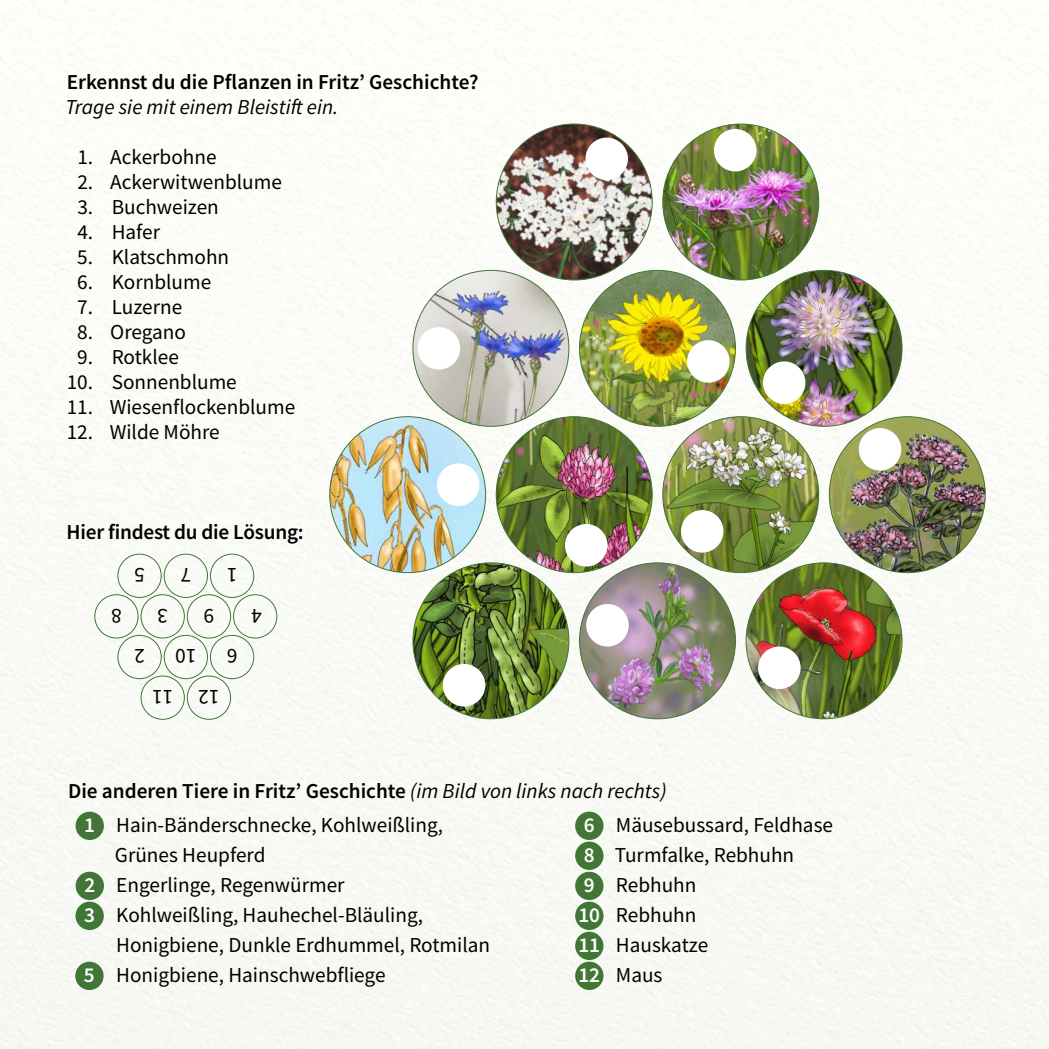
<style>
.page{position:relative;width:1049px;height:1049px;background:#fafbf6}
.page>*{position:absolute;margin:0;border:0;box-sizing:border-box;transform-origin:0 0}
.t1{font:21.25px/30px "Source Sans Pro";color:#000}
.t2{font:600 21.25px "Source Sans Pro";color:#000}
.t3{font:italic 21.25px "Source Sans Pro";color:#000}
.t4{font:600 21.25px "Source Sans Pro";color:#fff}
.s1{font-weight:400;font-style:italic}
</style>
<div class="page">
<div style="left:575px;top:961px;width:28px;height:29px;background:#417637;border-radius:50%"></div>
<div style="left:575px;top:902px;width:28px;height:28px;background:#417637;border-radius:50%"></div>
<div style="left:575px;top:872px;width:28px;height:28px;background:#417637;border-radius:50%"></div>
<div style="left:575px;top:841px;width:28px;height:29px;background:#417637;border-radius:50%"></div>
<div style="left:575px;top:812px;width:28px;height:28px;background:#417637;border-radius:50%"></div>
<div style="left:575px;top:932px;width:28px;height:28px;background:#417637;border-radius:50%"></div>
<div style="left:75px;top:962px;width:29px;height:28px;background:#417637;border-radius:50%"></div>
<div style="left:75px;top:902px;width:29px;height:28px;background:#417637;border-radius:50%"></div>
<div style="left:76px;top:872px;width:28px;height:28px;background:#417637;border-radius:50%"></div>
<div style="left:76px;top:812px;width:28px;height:28px;background:#417637;border-radius:50%"></div>
<img style="left:579px;top:270px;width:156px;height:156px;border-radius:50%">
<div style="left:687px;top:340px;width:42px;height:43px;background:#fff;border-radius:50%"></div>
<img style="left:413px;top:270px;width:156px;height:156px;border-radius:50%">
<div style="left:418px;top:327px;width:42px;height:43px;background:#fff;border-radius:50%"></div>
<img style="left:746px;top:270px;width:156px;height:156px;border-radius:50%">
<div style="left:763px;top:361px;width:42px;height:43px;background:#fff;border-radius:50%"></div>
<img style="left:413px;top:563px;width:156px;height:156px;border-radius:50%">
<div style="left:443px;top:664px;width:42px;height:42px;background:#fff;border-radius:50%"></div>
<img style="left:579px;top:563px;width:156px;height:156px;border-radius:50%">
<div style="left:586px;top:604px;width:43px;height:42px;background:#fff;border-radius:50%"></div>
<img style="left:746px;top:563px;width:156px;height:156px;border-radius:50%">
<div style="left:758px;top:646px;width:43px;height:43px;background:#fff;border-radius:50%"></div>
<img style="left:496px;top:417px;width:156px;height:156px;border-radius:50%">
<div style="left:565px;top:524px;width:42px;height:42px;background:#fff;border-radius:50%"></div>
<img style="left:663px;top:417px;width:156px;height:156px;border-radius:50%">
<div style="left:681px;top:510px;width:42px;height:42px;background:#fff;border-radius:50%"></div>
<img style="left:829px;top:417px;width:156px;height:156px;border-radius:50%">
<div style="left:859px;top:428px;width:42px;height:43px;background:#fff;border-radius:50%"></div>
<img style="left:330px;top:417px;width:156px;height:156px;border-radius:50%">
<div style="left:437px;top:463px;width:42px;height:43px;background:#fff;border-radius:50%"></div>
<img style="left:496px;top:124px;width:156px;height:156px;border-radius:50%">
<div style="left:585px;top:138px;width:43px;height:42px;background:#fff;border-radius:50%"></div>
<img style="left:663px;top:124px;width:156px;height:156px;border-radius:50%">
<div style="left:714px;top:129px;width:42px;height:42px;background:#fff;border-radius:50%"></div>
<div style="left:164px;top:635px;width:44px;height:44px;border:1px solid #417637;border-radius:50%"></div>
<div style="left:210px;top:635px;width:44px;height:44px;border:1px solid #417637;border-radius:50%"></div>
<div style="left:118px;top:635px;width:44px;height:44px;border:1px solid #417637;border-radius:50%"></div>
<div style="left:210px;top:554px;width:44px;height:44px;border:1px solid #417637;border-radius:50%"></div>
<div style="left:164px;top:554px;width:44px;height:44px;border:1px solid #417637;border-radius:50%"></div>
<div style="left:118px;top:554px;width:44px;height:44px;border:1px solid #417637;border-radius:50%"></div>
<div style="left:187px;top:594px;width:44px;height:44px;border:1px solid #417637;border-radius:50%"></div>
<div style="left:141px;top:594px;width:44px;height:44px;border:1px solid #417637;border-radius:50%"></div>
<div style="left:94px;top:594px;width:44px;height:44px;border:1px solid #417637;border-radius:50%"></div>
<div style="left:233px;top:594px;width:44px;height:44px;border:1px solid #417637;border-radius:50%"></div>
<div style="left:187px;top:676px;width:44px;height:44px;border:1px solid #417637;border-radius:50%"></div>
<div style="left:141px;top:676px;width:44px;height:44px;border:1px solid #417637;border-radius:50%"></div>
<p class="t2" style="left:67px;top:73px;width:413px">Erkennst du die Pflanzen in Fritz’ Geschichte?</p>
<p class="t3" style="left:66px;top:98px;width:274px">Trage sie mit einem Bleistift ein.</p>
<p class="t1" style="left:77px;top:144px;width:141px">1. Ackerbohne</p>
<p class="t1" style="left:77px;top:169px;width:206px">2. Ackerwitwenblume</p>
<p class="t1" style="left:77px;top:194px;width:143px">3. Buchweizen</p>
<p class="t1" style="left:77px;top:219px;width:84px">4. Hafer</p>
<p class="t1" style="left:77px;top:244px;width:153px">5. Klatschmohn</p>
<p class="t1" style="left:77px;top:269px;width:135px">6. Kornblume</p>
<p class="t1" style="left:77px;top:294px;width:106px">7. Luzerne</p>
<p class="t1" style="left:77px;top:319px;width:110px">8. Oregano</p>
<p class="t1" style="left:77px;top:344px;width:103px">9. Rotklee</p>
<p class="t1" style="left:67px;top:369px;width:172px">10. Sonnenblume</p>
<p class="t1" style="left:67px;top:394px;width:230px">11. Wiesenflockenblume</p>
<p class="t1" style="left:67px;top:419px;width:155px">12. Wilde Möhre</p>
<p class="t2" style="left:67px;top:523px;width:239px">Hier findest du die Lösung:</p>
<p class="t1" style="left:145px;top:588px;width:12px;rotate:-180deg">5</p>
<p class="t1" style="left:191px;top:588px;width:12px;rotate:-180deg">7</p>
<p class="t1" style="left:237px;top:588px;width:12px;rotate:-180deg">1</p>
<p class="t1" style="left:122px;top:629px;width:12px;rotate:-180deg">8</p>
<p class="t1" style="left:168px;top:629px;width:12px;rotate:-180deg">3</p>
<p class="t1" style="left:214px;top:629px;width:12px;rotate:-180deg">9</p>
<p class="t1" style="left:262px;top:629px;width:12px;rotate:-180deg">4</p>
<p class="t1" style="left:145px;top:670px;width:12px;rotate:-180deg">2</p>
<p class="t1" style="left:196px;top:670px;width:23px;rotate:-180deg">10</p>
<p class="t1" style="left:237px;top:670px;width:12px;rotate:-180deg">6</p>
<p class="t1" style="left:173px;top:710px;width:23px;rotate:-180deg">11</p>
<p class="t1" style="left:219px;top:710px;width:23px;rotate:-180deg">12</p>
<p class="t2" style="left:68px;top:782px;width:600px">Die anderen Tiere in Fritz’ Geschichte <span class="s1">(im Bild von links nach rechts)</span></p>
<p class="t4" style="left:84px;top:816px;width:12px">1</p>
<p class="t4" style="left:84px;top:876px;width:12px">2</p>
<p class="t4" style="left:84px;top:906px;width:12px">3</p>
<p class="t4" style="left:84px;top:966px;width:12px">5</p>
<p class="t1" style="left:115px;top:812px;width:377px">Hain-Bänderschnecke, Kohlweißling,<br>Grünes Heupferd<br>Engerlinge, Regenwürmer<br>Kohlweißling, Hauhechel-Bläuling,<br>Honigbiene, Dunkle Erdhummel, Rotmilan<br>Honigbiene, Hainschwebfliege</p>
<p class="t1" style="left:615px;top:812px;width:220px">Mäusebussard, Feldhase<br>Turmfalke, Rebhuhn<br>Rebhuhn<br>Rebhuhn<br>Hauskatze<br>Maus</p>
<p class="t4" style="left:584px;top:816px;width:12px">6</p>
<p class="t4" style="left:584px;top:846px;width:12px">8</p>
<p class="t4" style="left:584px;top:876px;width:12px">9</p>
<p class="t4" style="left:578px;top:906px;width:23px">10</p>
<p class="t4" style="left:578px;top:936px;width:23px">11</p>
<p class="t4" style="left:578px;top:966px;width:23px">12</p>
</div>
